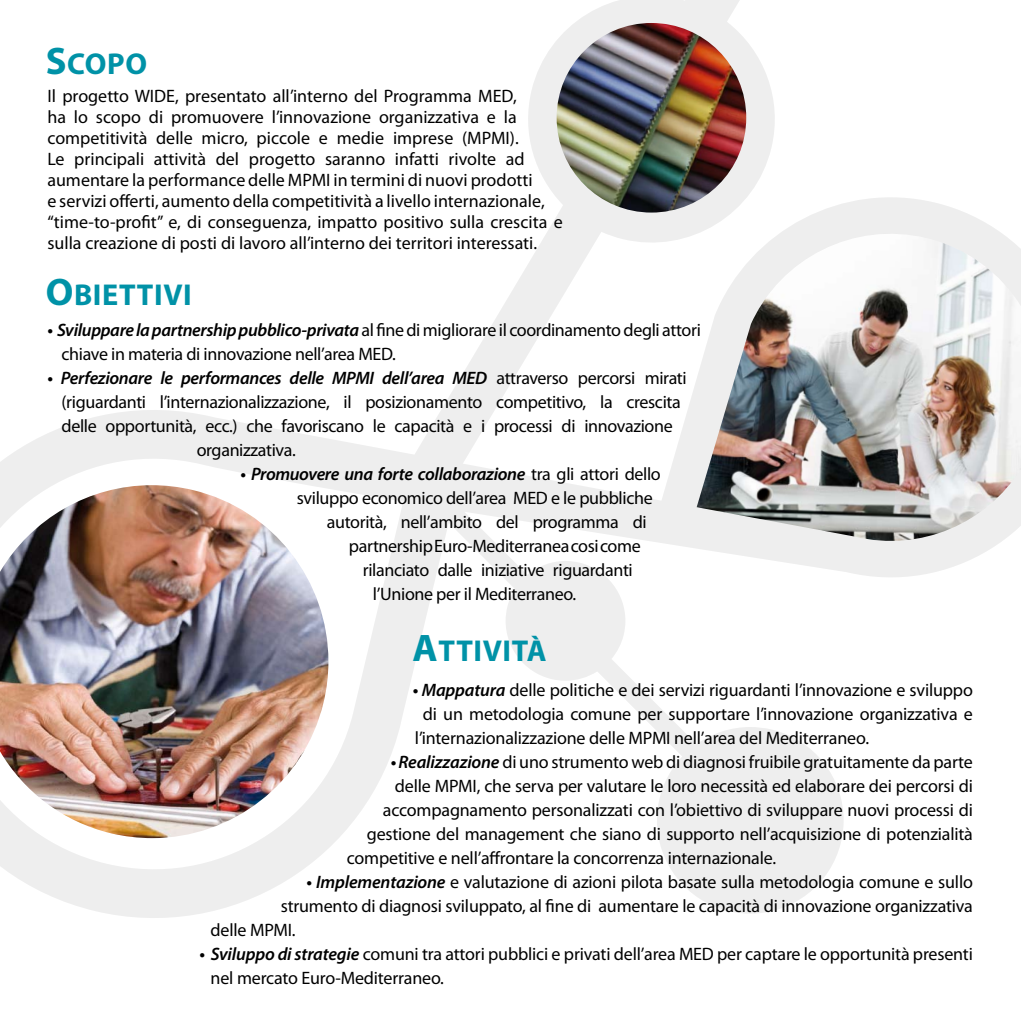
<style>
.page{position:relative;width:1021px;height:1021px;background:#fff}
.page>*{position:absolute;margin:0;border:0;box-sizing:border-box;transform-origin:0 0}
.t1{font:700 30.2px "Myriad Pro";letter-spacing:.02em;color:#0092a7}
.t2{font:18px/21px "Myriad Pro";letter-spacing:-.01em;color:#000}
.t3{font:italic 600 18px "Myriad Pro";letter-spacing:-.02em;color:#000}
.s1{font-size:38.4px}
.s2{font-weight:600;font-style:italic}
.s3{font-weight:400;font-style:normal}
</style>
<div class="page">
<img style="left:0;top:0;width:1020px;height:918px">
<h1 class="t1" style="left:46px;top:44px;width:103px"><span class="s1">S</span>COPO</h1>
<p class="t2" style="left:47px;top:86px;width:517px">Il progetto WIDE, presentato all’interno del Programma MED,<br>ha lo scopo di promuovere l’innovazione organizzativa e la competitività delle micro, piccole e medie imprese (MPMI).<br>Le principali attività del progetto saranno infatti rivolte ad aumentare la performance delle MPMI in termini di nuovi prodotti<br>e servizi offerti, aumento della competitività a livello internazionale, “time-to-profit” e, di conseguenza, impatto positivo sulla crescita e sulla creazione di posti di lavoro all’interno dei territori interessati.</p>
<h1 class="t1" style="left:46px;top:275px;width:144px"><span class="s1">O</span>BIETTIVI</h1>
<p class="t2" style="left:62px;top:318px;width:640px;line-height:24px;text-indent:-14px"><span class="s2">• Sviluppare la partnership pubblico-privata</span> al fine di migliorare il coordinamento degli attori chiave in materia di innovazione nell’area MED.</p>
<p class="t3" style="left:47px;top:366px;width:641px">• Perfezionare le performances delle MPMI dell’area MED <span class="s3">attraverso percorsi mirati</span></p>
<p class="t2" style="left:62px;top:391px;width:620px">(riguardanti l’internazionalizzazione, il posizionamento competitivo, la crescita</p>
<p class="t2" style="left:62px;top:415px;width:612px">delle opportunità, ecc.) che favoriscano le capacità e i processi di innovazione</p>
<p class="t2" style="left:197px;top:439px;width:101px">organizzativa.</p>
<p class="t3" style="left:240px;top:462px;width:422px">• Promuovere una forte collaborazione <span class="s3">tra gli attori dello</span></p>
<p class="t2" style="left:297px;top:487px;width:357px">sviluppo economico dell’area MED e le pubbliche</p>
<p class="t2" style="left:327px;top:511px;width:321px">autorità, nell’ambito del programma di</p>
<p class="t2" style="left:349px;top:535px;width:293px">partnership Euro-Mediterranea cosi come</p>
<p class="t2" style="left:363px;top:559px;width:271px">rilanciato dalle iniziative riguardanti</p>
<p class="t2" style="left:373px;top:583px;width:205px">l’Unione per il Mediterraneo.</p>
<h1 class="t1" style="left:412px;top:631px;width:136px"><span class="s1">A</span>TTIVITÀ</h1>
<p class="t2" style="left:412px;top:679px;width:561px"><span class="s2">• Mappatura</span> delle politiche e dei servizi riguardanti l’innovazione e sviluppo</p>
<p class="t2" style="left:423px;top:703px;width:551px">di un metodologia comune per supportare l’innovazione organizzativa e</p>
<p class="t2" style="left:415px;top:727px;width:455px">l’internazionalizzazione delle MPMI nell’area del Mediterraneo.</p>
<p class="t2" style="left:390px;top:751px;width:583px"><span class="s2">• Realizzazione</span> di uno strumento web di diagnosi fruibile gratuitamente da parte</p>
<p class="t2" style="left:395px;top:775px;width:579px">delle MPMI, che serva per valutare le loro necessità ed elaborare dei percorsi di</p>
<p class="t2" style="left:383px;top:799px;width:591px">accompagnamento personalizzati con l’obiettivo di sviluppare nuovi processi di</p>
<p class="t2" style="left:367px;top:823px;width:607px">gestione del management che siano di supporto nell’acquisizione di potenzialità</p>
<p class="t2" style="left:347px;top:847px;width:431px">competitive e nell’affrontare la concorrenza internazionale.</p>
<p class="t2" style="left:306px;top:871px;width:668px"><span class="s2">• Implementazione</span> e valutazione di azioni pilota basate sulla metodologia comune e sullo</p>
<p class="t2" style="left:281px;top:895px;width:693px">strumento di diagnosi sviluppato, al fine di aumentare le capacità di innovazione organizzativa</p>
<p class="t2" style="left:211px;top:919px;width:87px">delle MPMI.</p>
<p class="t2" style="left:211px;top:942px;width:763px;line-height:24px;text-indent:-11px"><span class="s2">• Sviluppo di strategie</span> comuni tra attori pubblici e privati dell’area MED per captare le opportunità presenti nel mercato Euro-Mediterraneo.</p>
</div>
